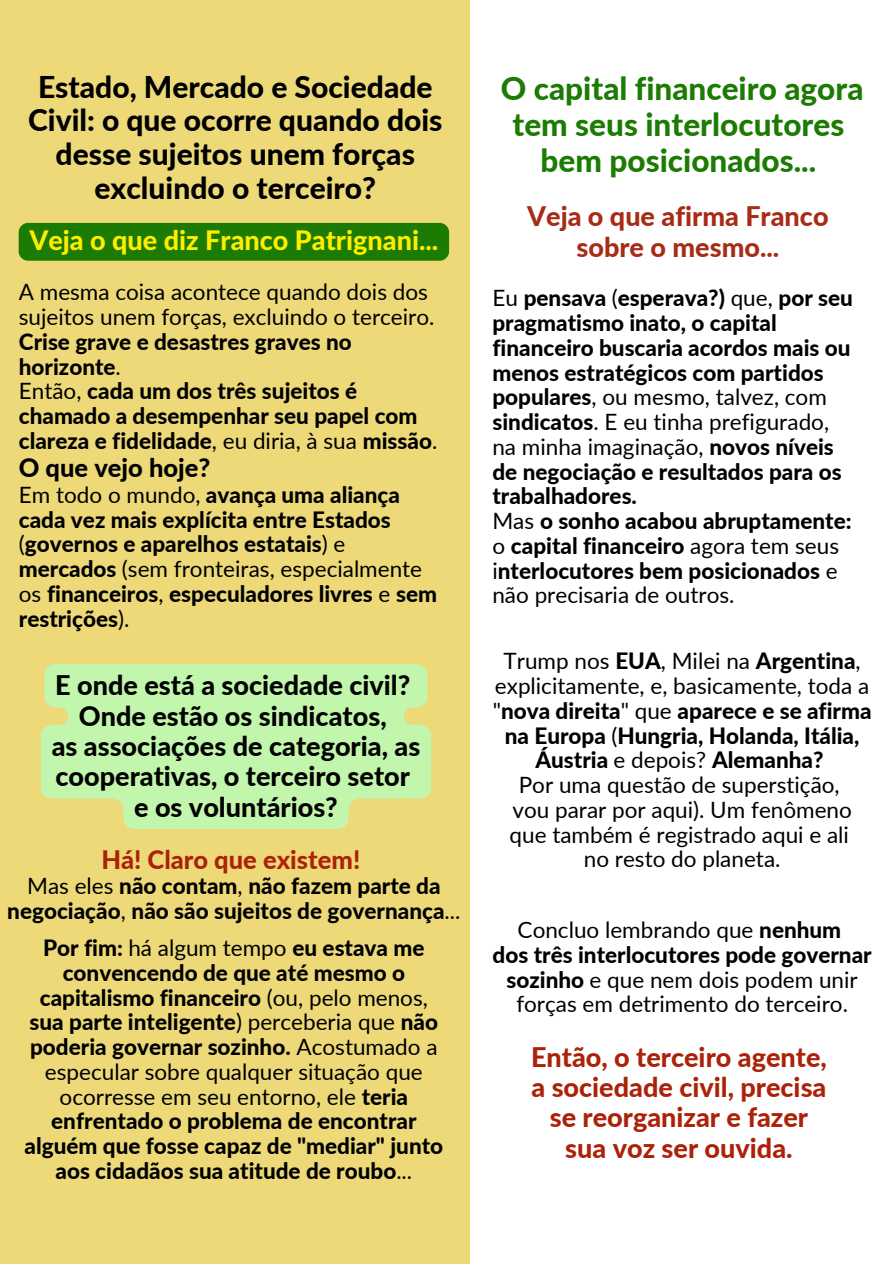
<style>
.page{position:relative;width:894px;height:1264px;background:#fff}
.page>*{position:absolute;margin:0;border:0;box-sizing:border-box;transform-origin:0 0}
.t1{font:800 31.5px/36px "Lato";color:#1b7b03;text-align:center}
.t2{font:800 30px/33.8px "Lato";color:#000;text-align:center}
.t3{font:800 27px/30.3px "Lato";color:#000;text-align:center}
.t4{font:800 27px/30.3px "Lato";color:#ac2209;text-align:center}
.t5{font:800 27px/30.3px "Lato";color:#a82b15;text-align:center}
.t6{font:800 27px "Lato Latin";color:#ffed00}
.t7{font:800 25.5px "Lato";color:#ac2209}
.t8{font:800 25.5px "Lato";color:#000}
.t9{font:800 22.5px/24.8px "Lato";color:#000}
.t10{font:22.5px/24.8px "Lato";color:#000}
.s1{font-weight:800}
.s2{font-weight:400}
</style>
<div class="page">
<div style="left:0;top:0;width:469px;height:1263px;background:#edd978"></div>
<div style="left:19px;top:223px;width:430px;height:38px;background:#1b7b03;border-radius:9px"></div>
<svg style="left:41px;top:664px;width:390px;height:165px;background:#c6f3a6"></svg>
<p class="t2" style="left:28px;top:69px;width:416px">Estado, Mercado e Sociedade<br>Civil: o que ocorre quando dois desse sujeitos unem forças excluindo o terceiro?</p>
<p class="t6" style="left:29px;top:228px;width:410px">Veja o que diz Franco Patrignani...</p>
<h1 class="t10" style="left:19px;top:279px;width:417px">A mesma coisa acontece quando dois dos sujeitos unem forças, excluindo o terceiro.<br><span class="s1">Crise grave e desastres graves no horizonte</span>.</h1>
<h2 class="t9" style="left:19px;top:378px;width:420px"><span class="s2">Então,</span> cada um dos três sujeitos é chamado a desempenhar seu papel com clareza e fidelidade<span class="s2">, eu diria, à sua</span> missão<span class="s2">.</span></h2>
<p class="t8" style="left:19px;top:452px;width:193px">O que vejo hoje?</p>
<p class="t9" style="left:19px;top:481px;width:420px"><span class="s2">Em todo o mundo,</span> avança uma aliança cada vez mais explícita entre Estados <span class="s2">(</span>governos e aparelhos estatais<span class="s2">) e </span>mercados <span class="s2">(sem fronteiras, especialmente os</span> financeiros<span class="s2">,</span> especuladores livres <span class="s2">e</span> sem restrições<span class="s2">).</span></p>
<h2 class="t3" style="left:52px;top:669px;width:370px">E onde está a sociedade civil?<br>Onde estão os sindicatos,<br>as associações de categoria, as cooperativas, o terceiro setor e os voluntários?</h2>
<p class="t7" style="left:101px;top:843px;width:260px">Há! Claro que existem!</p>
<p class="t9" style="left:7px;top:873px;width:454px;text-align:center"><span class="s2">Mas eles</span> não contam<span class="s2">,</span> não fazem parte da negociação<span class="s2">,</span> não são sujeitos de governança<span class="s2">...</span></p>
<p class="t9" style="left:24px;top:935px;width:420px;text-align:center">Por fim: <span class="s2">há algum tempo</span> eu estava me convencendo de que até mesmo o capitalismo financeiro <span class="s2">(ou, pelo menos, </span>sua parte inteligente<span class="s2">) perceberia que</span> não poderia governar sozinho. <span class="s2">Acostumado a especular sobre qualquer situação que ocorresse em seu entorno, ele</span> teria enfrentado o problema de encontrar alguém que fosse capaz de "mediar" junto aos cidadãos sua atitude de roubo<span class="s2">...</span></p>
<p class="t1" style="left:500px;top:70px;width:364px">O capital financeiro agora tem seus interlocutores bem posicionados...</p>
<p class="t5" style="left:527px;top:200px;width:303px">Veja o que afirma Franco sobre o mesmo...</p>
<h1 class="t9" style="left:492px;top:285px;width:362px"><span class="s2">Eu</span> pensava <span class="s2">(</span>esperava?) <span class="s2">que,</span> por seu pragmatismo inato, o capital financeiro buscaria acordos mais ou menos estratégicos com partidos populares<span class="s2">, ou mesmo, talvez, com </span>sindicatos<span class="s2">. E eu tinha prefigurado,</span></h1>
<h2 class="t10" style="left:492px;top:433px;width:343px">na minha imaginação, <span class="s1">novos níveis</span></h2>
<p class="t9" style="left:492px;top:458px;width:350px">de negociação e resultados para os trabalhadores.</p>
<p class="t9" style="left:492px;top:508px;width:360px"><span class="s2">Mas</span> o sonho acabou abruptamente:</p>
<p class="t9" style="left:492px;top:532px;width:348px;text-align:justify"><span class="s2">o</span> capital financeiro <span class="s2">agora tem seus i</span>nterlocutores bem posicionados <span class="s2">e não precisaria de outros.</span></p>
<p class="t9" style="left:492px;top:648px;width:380px;text-align:center"><span class="s2">Trump nos</span> EUA<span class="s2">, Milei na</span> Argentina<span class="s2">, explicitamente, e, basicamente, toda a "</span>nova direita<span class="s2">" que</span> aparece e se afirma na Europa <span class="s2">(</span>Hungria, Holanda, Itália, Áustria <span class="s2">e depois?</span> Alemanha?</p>
<p class="t10" style="left:518px;top:772px;width:322px">Por uma questão de superstição,</p>
<p class="t10" style="left:509px;top:796px;width:344px">vou parar por aqui). Um fenômeno que também é registrado aqui e ali</p>
<p class="t10" style="left:583px;top:846px;width:198px">no resto do planeta.</p>
<h2 class="t10" style="left:517px;top:917px;width:325px">Concluo lembrando que <span class="s1">nenhum</span></h2>
<p class="t10" style="left:492px;top:941px;width:380px;text-align:center"><span class="s1">dos três interlocutores pode governar sozinho</span> e que nem dois podem unir forças em detrimento do terceiro.</p>
<p class="t4" style="left:531px;top:1040px;width:297px">Então, o terceiro agente, a sociedade civil, precisa se reorganizar e fazer sua voz ser ouvida.</p>
</div>
